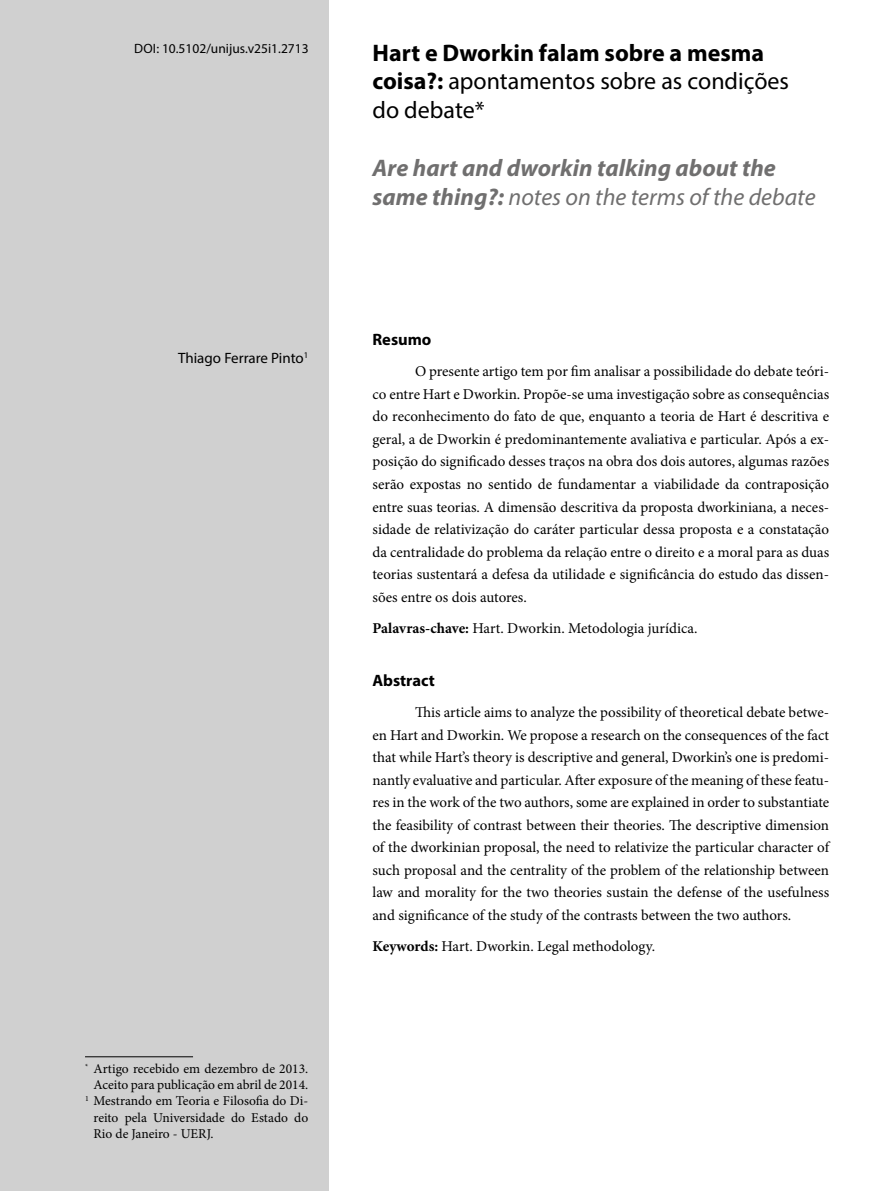
<style>
.page{position:relative;width:893px;height:1191px;background:#fff}
.page>*{position:absolute;margin:0;border:0;box-sizing:border-box;transform-origin:0 0}
.t1{font:24px/28.8px "Myriad Pro";color:#000}
.t2{font:italic 700 24px/28.8px "Myriad Pro";color:#706f6f}
.t3{font:700 16.5px "Myriad Pro";color:#000}
.t4{font:15px/22.5px "Minion Pro";color:#000;text-align:justify}
.t5{font:15px "Myriad Pro";color:#000}
.t6{font:13.5px "Minion Pro";color:#000}
.t7{font:13.5px "Myriad Pro";color:#000}
.s1{font-weight:700}
.s2{font-weight:400}
</style>
<div class="page">
<div style="left:0;top:0;width:329px;height:1191px;background:#d0d0d0"></div>
<hr style="left:85px;top:1056px;width:108px;height:1px;background:#000">
<p class="t7" style="left:134px;top:40px;width:176px">DOI: 10.5102/unijus.v25i1.2713</p>
<p class="t5" style="left:178px;top:349px;width:132px">Thiago Ferrare Pinto<sup>1</sup></p>
<p class="t6" style="left:85px;top:1059px;width:225px"><sup>*</sup> Artigo recebido em dezembro de 2013.</p>
<p class="t6" style="left:94px;top:1075px;width:216px">Aceito para publicação em abril de 2014.</p>
<p class="t6" style="left:85px;top:1092px;width:225px"><sup>1</sup> Mestrando em Teoria e Filosofia do Di-</p>
<p class="t6" style="left:94px;top:1108px;width:216px">reito pela Universidade do Estado do</p>
<p class="t6" style="left:94px;top:1124px;width:122px">Rio de Janeiro - UERJ.</p>
<h1 class="t1" style="left:372px;top:38px;width:418px"><span class="s1">Hart e Dworkin falam sobre a mesma coisa?:</span> apontamentos sobre as condições do debate*</h1>
<h1 class="t2" style="left:372px;top:152px;width:445px">Are hart and dworkin talking about the same thing?: <span class="s2">notes on the terms of the debate</span></h1>
<p class="t3" style="left:372px;top:329px;width:60px">Resumo</p>
<p class="t4" style="left:372px;top:360px;width:458px;text-indent:43px">O presente artigo tem por fim analisar a possibilidade do debate teóri&shy;co entre Hart e Dworkin. Propõe-se uma investigação sobre as consequências do reconhecimento do fato de que, enquanto a teoria de Hart é descritiva e geral, a de Dworkin é predominantemente avaliativa e particular. Após a ex&shy;posição do significado desses traços na obra dos dois autores, algumas razões serão expostas no sentido de fundamentar a viabilidade da contraposição entre suas teorias. A dimensão descritiva da proposta dworkiniana, a neces&shy;sidade de relativização do caráter particular dessa proposta e a constatação da centralidade do problema da relação entre o direito e a moral para as duas teorias sustentará a defesa da utilidade e significância do estudo das dissen&shy;sões entre os dois autores.</p>
<p class="t4" style="left:372px;top:616px;width:327px"><span class="s1">Palavras-chave:</span> Hart. Dworkin. Metodologia jurídica.</p>
<p class="t3" style="left:372px;top:669px;width:64px">Abstract</p>
<p class="t4" style="left:372px;top:701px;width:458px;text-indent:43px">This article aims to analyze the possibility of theoretical debate betwe&shy;en Hart and Dworkin. We propose a research on the consequences of the fact that while Hart’s theory is descriptive and general, Dworkin’s one is predomi&shy;nantly evaluative and particular. After exposure of the meaning of these featu&shy;res in the work of the two authors, some are explained in order to substantiate the feasibility of contrast between their theories. The descriptive dimension of the dworkinian proposal, the need to relativize the particular character of such proposal and the centrality of the problem of the relationship between law and morality for the two theories sustain the defense of the usefulness and significance of the study of the contrasts between the two authors.</p>
<p class="t4" style="left:372px;top:934px;width:284px"><span class="s1">Keywords:</span> Hart. Dworkin. Legal methodology.</p>
</div>
